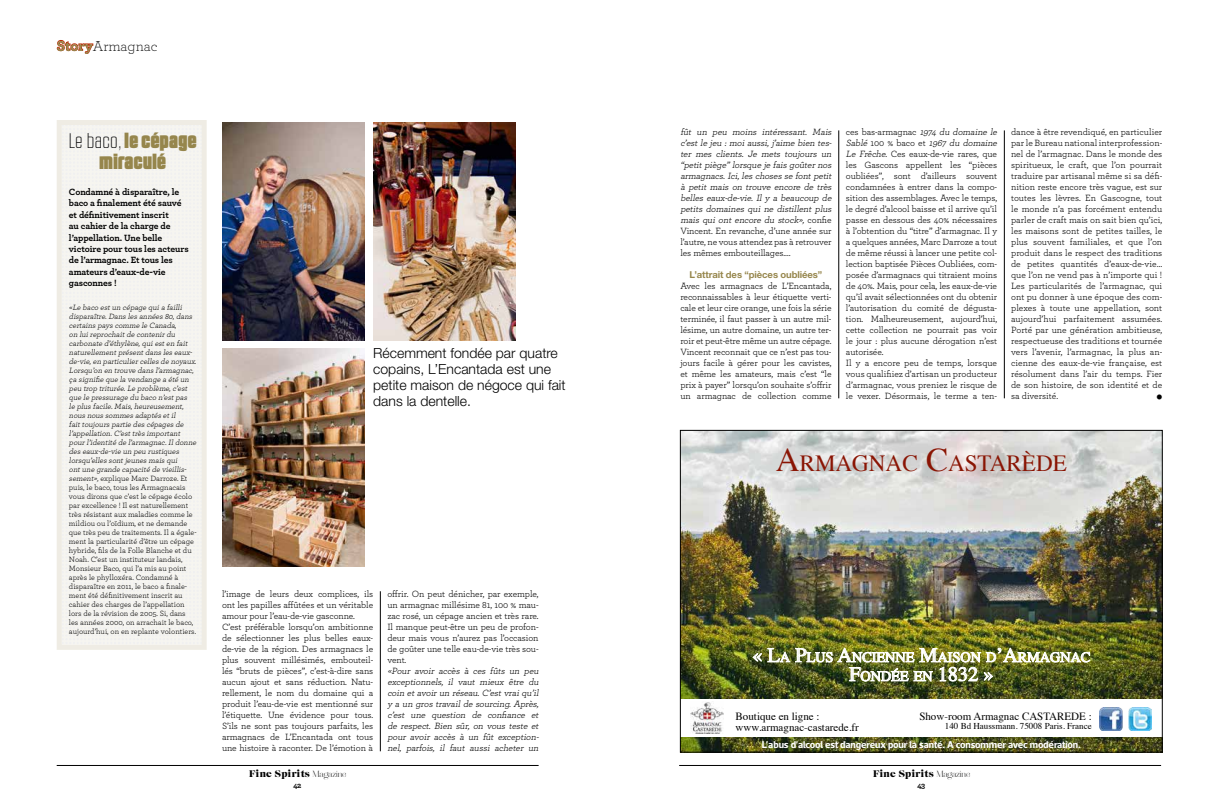
<style>
.page{position:relative;width:1219px;height:808px;background:#fff}
.page>*{position:absolute;margin:0;border:0;box-sizing:border-box;transform-origin:0 0}
.t1{font:23.1px "Times";color:#8a1504}
.t2{font:900 21px/21px "RB No 2.1 a";letter-spacing:.02em;color:#96864c;text-align:center}
.t3{font:300 15px "Archer";letter-spacing:-.01em;color:#000}
.t4{font:14.2px/19px "Times";color:#fff;text-align:center}
.t5{font:300 14px/16px "Helvetica Neue LT Std";color:#000}
.t6{font:11px/10.5px "Times";color:#000}
.t7{font:700 10px "Acto";letter-spacing:-.01em;color:#fff}
.t8{font:10px "JME Headline";color:#000}
.t9{font:9.5px/11px "Archer";letter-spacing:-.01em;color:#000;text-align:justify}
.t10{font:italic 9.5px/11px "Archer";color:#000}
.t11{font:700 9.5px/11.4px "Archer";letter-spacing:-.01em;color:#000}
.t12{font:700 9.5px "Helvetica Neue LT Std";letter-spacing:-.01em;color:#96864c}
.t13{font:9px "Times";color:#000}
.t14{font:italic 8px/9px "Archer";color:#000}
.t15{font:700 8px "Archer";color:#000}
.s1{font-weight:700;color:#96864c}
.s2{font-weight:300;color:#000}
.s3{font-style:normal}
.s4{font-family:"Aire Bold Pro";font-size:9px}
.s5{font-style:italic}
.s6{font-size:33px}
.s7{font-size:20.3px}
.s8{font-style:inherit}
</style>
<div class="page">
<hr style="left:679px;top:765px;width:482px;height:1px;background:#000">
<hr style="left:57px;top:765px;width:482px;height:1px;background:#000">
<svg style="left:57px;top:40px;width:36px;height:14px"></svg>
<img style="left:682px;top:432px;width:478px;height:266px">
<img style="left:753px;top:648px;width:337px;height:33px">
<svg style="left:695px;top:733px;width:25px;height:1px"></svg>
<img style="left:691px;top:702px;width:32px;height:31px">
<img style="left:1099px;top:707px;width:52px;height:23px">
<img style="left:682px;top:737px;width:478px;height:13px">
<div style="left:680px;top:430px;width:482px;height:322px;border:1px solid #000"></div>
<hr style="left:380px;top:591px;width:1px;height:160px;background:#000">
<hr style="left:839px;top:130px;width:1px;height:268px;background:#000">
<hr style="left:1004px;top:130px;width:1px;height:268px;background:#000">
<img style="left:222px;top:122px;width:143px;height:218px">
<img style="left:222px;top:348px;width:143px;height:218px">
<img style="left:373px;top:122px;width:143px;height:218px">
<h3 class="t3" style="left:57px;top:36px;width:102px"><span class="s1">Story</span>Armagnac</h3>
<h2 class="t2" style="left:69px;top:130px;width:129px"><span class="s2">Le baco,</span> le cépage miraculé</h2>
<p class="t11" style="left:69px;top:185px;width:121px">Condamné à disparaître, le baco a finalement été sauvé et définitivement inscrit<br>au cahier de la charge de l’appellation. Une belle victoire pour tous les acteurs de l’armagnac. Et tous les amateurs d’eaux-de-vie gasconnes !</p>
<p class="t14" style="left:69px;top:302px;width:131px">«Le baco estun cépage quia failli disparaître.Dans les années 80,dans certains pays comme le Canada,<br>on luireprochaitde contenirdu carbonate d’éthylène,quiesten fait naturellementprésentdans les eaux&shy;de-vie,en particuliercelles de noyaux.<br>Lorsqu’on en trouve dans l’armagnac, ça signifie que la vendange a été un peu trop triturée.Le problème,c’est que le pressurage du baco n’estpas le plus facile.Mais,heureusement, nous nous sommes adaptés etil faittoujours partie des cépages de l’appellation.C’esttrès important pourl’identité de l’armagnac.Ildonne des eaux-de-vie un peu rustiques lorsqu’elles sontjeunes mais qui ontune grande capacité de vieillis&shy;sement»,<span class="s3">explique Marc Darroze. Et puis, le baco, tous les Armagnacais vous dirons que c’est le cépage écolo par excellence ! Il est naturellement très résistant aux maladies comme le mildiou ou l’oïdium, et ne demande que très peu de traitements. Il a égale&shy;ment la particularité d’être un cépage hybride, fils de la Folle Blanche et du Noah. C’est un instituteur landais, Monsieur Baco, qui l’a mis au point après le phylloxéra. Condamné à disparaître en 2011, le baco a finale&shy;ment été définitivement inscrit au cahier des charges de l’appellation lors de la révision de 2005. Si, dans<br>les années 2000, on arrachait le baco, aujourd’hui, on en replante volontiers.</span></p>
<h3 class="t5" style="left:373px;top:345px;width:194px">Récemment fondée par quatre copains, L’Encantada est une petite maison de négoce qui fait dans la dentelle.</h3>
<p class="t9" style="left:222px;top:588px;width:153px;text-align:left">l’image de leurs deux complices, ils ont les papilles affûtées et un véritable amour pour l’eau-de-vie gasconne.<br>C’est préférable lorsqu’on ambitionne de sélectionner les plus belles eaux&shy;de-vie de la région. Des armagnacs le plus souvent millésimés, embouteil&shy;lés “bruts de pièces”, c’est-à-dire sans aucun ajout et sans réduction. Natu&shy;rellement, le nom du domaine qui a produit l’eau-de-vie est mentionné sur l’étiquette. Une évidence pour tous.<br>S’ils ne sont pas toujours parfaits, les armagnacs de L’Encantada ont tous une histoire à raconter. De l’émotion à</p>
<p class="t9" style="left:387px;top:588px;width:153px">offrir. On peut dénicher, par exemple, un armagnac millésime 81, 100 % mau&shy;zac rosé, un cépage ancien et très rare.<br>Il manque peut-être un peu de profon&shy;deur mais vous n’aurez pas l’occasion de goûter une telle eau-de-vie très sou&shy;vent.</p>
<p class="t10" style="left:387px;top:665px;width:155px;text-align:justify">«Pour avoir accès à ces fûts un peu exceptionnels, il vaut mieux être du coin etavoirun réseau.C’estvraiqu’il y a un gros travail de sourcing. Après, c’est une question de confiance et de respect. Bien sûr, on vous teste et pour avoir accès à un fût exception&shy;nel, parfois, il faut aussi acheter un</p>
<p class="t8" style="left:249px;top:768px;width:99px">Fine Spirits <span class="s4">Magazine</span></p>
<p class="t15" style="left:293px;top:779px;width:10px">42</p>
<p class="t10" style="left:680px;top:126px;width:155px">fût un peu moins intéressant. Mais c’est le jeu : moi aussi, j ’aime bien tes&shy;ter mes clients. Je mets toujours un “petitpiège”lorsque je faisgoûternos armagnacs.Ici,leschosesse fontpetit à petit mais on trouve encore de très belles eaux-de-vie. Il y a beaucoup de petits domaines qui ne distillent plus mais qui ont encore du stock», <span class="s3">c o n fi e Vincent. En revanche, d’une année sur l’autre, ne vous attendez pas à retrouver les mêmes embouteillages.…</span></p>
<p class="t12" style="left:690px;top:269px;width:134px">L’attrait des “pièces oubliées”</p>
<p class="t9" style="left:680px;top:280px;width:153px">Avec les armagnacs de L’Encantada, reconnaissables à leur étiquette verti&shy;cale et leur cire orange, une fois la série terminée, il faut passer à un autre mil&shy;lésime, un autre domaine, un autre ter&shy;roir et peut-être même un autre cépage.<br>Vincent reconnait que ce n’est pas tou&shy;jours facile à gérer pour les cavistes, et même les amateurs, mais c’est “le prix à payer” lorsqu’on souhaite s’offrir un armagnac de collection comme</p>
<p class="t9" style="left:846px;top:126px;width:155px;text-align:left">ces bas-armagnac <span class="s5">1974 du domaine le Sablé</span> 1 0 0 % b a c o e t <span class="s5">1967 du domaine Le Frêche</span>. Ces eaux-de-vie rares, que les Gascons appellent les “pièces oubliées”, sont d’ailleurs souvent condamnées à entrer dans la compo&shy;sition des assemblages. Avec le temps, le degré d’alcool baisse et il arrive qu’il passe en dessous des 40% nécessaires à l’obtention du “titre” d’armagnac. Il y a quelques années, Marc Darroze a tout de même réussi à lancer une petite col&shy;lection baptisée Pièces Oubliées, com&shy;posée d’armagnacs qui titraient moins de 40%. Mais, pour cela, les eaux-de-vie qu’il avait sélectionnées ont du obtenir l’autorisation du comité de dégusta&shy;tion. Malheureusement, aujourd’hui, cette collection ne pourrait pas voir le jour : plus aucune dérogation n’est autorisée.<br>Il y a encore peu de temps, lorsque vous qualifiiez d’artisan un producteur d’armagnac, vous preniez le risque de le vexer. Désormais, le terme a ten-</p>
<p class="t9" style="left:1011px;top:126px;width:153px">dance à être revendiqué, en particulier par le Bureau national interprofession&shy;nel de l’armagnac. Dans le monde des spiritueux, le craft, que l’on pourrait traduire par artisanal même si sa défi&shy;nition reste encore très vague, est sur toutes les lèvres. En Gascogne, tout le monde n’a pas forcément entendu parler de craft mais on sait bien qu’ici, les maisons sont de petites tailles, le plus souvent familiales, et que l’on produit dans le respect des traditions de petites quantités d’eaux-de-vie… que l’on ne vend pas à n’importe qui !<br>Les particularités de l’armagnac, qui ont pu donner à une époque des com&shy;plexes à toute une appellation, sont aujourd’hui parfaitement assumées.<br>Porté par une génération ambitieuse, respectueuse des traditions et tournée vers l’avenir, l’armagnac, la plus an&shy;cienne des eaux-de-vie française, est résolument dans l’air du temps. Fier de son histoire, de son identité et de sa diversité.</p>
<p class="t9" style="left:1156px;top:390px;width:7px">•</p>
<h1 class="t1" style="left:776px;top:442px;width:292px"><span class="s6">A</span>RMAGNAC <span class="s6">C</span>ASTARÈDE</h1>
<h3 class="t4" style="left:752px;top:646px;width:339px"><span class="s7">« L</span>A <span class="s7">P</span>LUS <span class="s7">A</span>NCIENNE <span class="s7">M</span>AISON D<span class="s7">’A</span>RMAGNAC<br><span class="s7">F</span>ONDÉE EN <span class="s7">1832 »</span></h3>
<p class="t6" style="left:736px;top:710px;width:125px">Boutique en ligne <span class="s8">: </span>www.armagnac-castarede.fr</p>
<p class="t6" style="left:919px;top:710px;width:174px">Show-room Armagnac CASTAREDE :</p>
<p class="t13" style="left:945px;top:718px;width:148px">140 Bd Haussmann. 75008 Paris. France</p>
<p class="t7" style="left:762px;top:739px;width:320px">L’abus d’alcool est dangereux pour la santé. A consommer avec modération.</p>
<p class="t8" style="left:873px;top:768px;width:99px">Fine Spirits <span class="s4">Magazine</span></p>
<p class="t15" style="left:917px;top:779px;width:10px">43</p>
</div>
